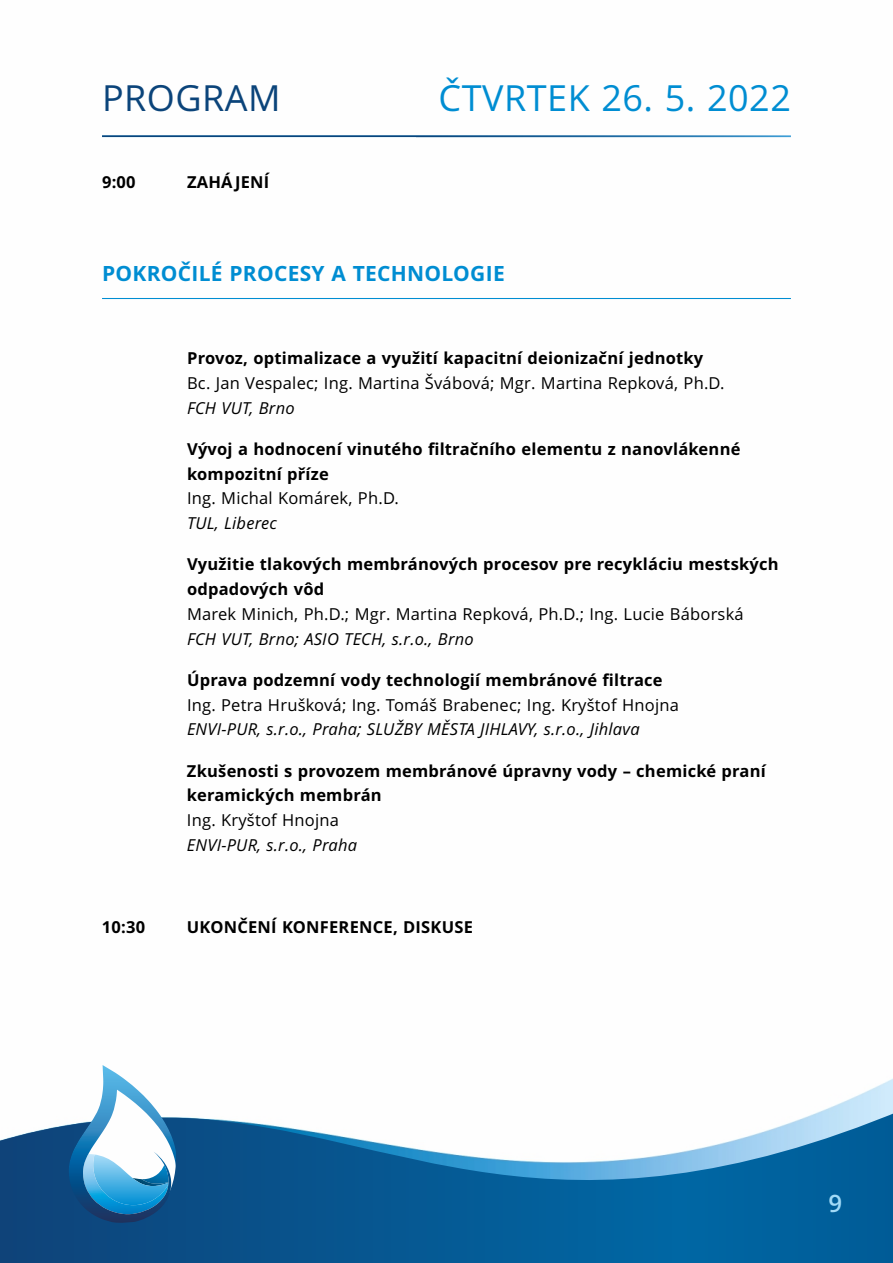
<style>
.page{position:relative;width:893px;height:1263px;background:#fff}
.page>*{position:absolute;margin:0;border:0;box-sizing:border-box;transform-origin:0 0}
.t1{font:36px "Open Sans";letter-spacing:.015em;color:#008dd2}
.t2{font:36px "Open Sans";letter-spacing:.015em;color:#0b447a}
.t3{font:600 24px "Open Sans";color:#a2daf7}
.t4{font:700 21px "Open Sans";letter-spacing:.015em;color:#008dd2}
.t5{font:700 16.5px/24.8px "Open Sans";letter-spacing:.015em;color:#000}
.t6{font:16.5px "Open Sans";letter-spacing:.015em;color:#000}
.t7{font:italic 16.5px "Open Sans";letter-spacing:.015em;color:#000}
</style>
<div class="page">
<svg style="left:0;top:1108px;width:893px;height:155px"></svg>
<img style="left:69px;top:1065px;width:107px;height:158px">
<hr style="left:102px;top:298px;width:689px;height:1px;background:#008dd2">
<hr style="left:102px;top:135px;width:689px;height:2px;background:#0b447a">
<h1 class="t2" style="left:102px;top:83px;width:180px">PROGRAM</h1>
<h1 class="t1" style="left:439px;top:83px;width:354px">ČTVRTEK 26. 5. 2022</h1>
<p class="t5" style="left:102px;top:171px;width:35px">9:00</p>
<p class="t5" style="left:187px;top:171px;width:84px">ZAHÁJENÍ</p>
<p class="t4" style="left:102px;top:265px;width:404px">POKROČILÉ PROCESY A TECHNOLOGIE</p>
<p class="t5" style="left:187px;top:347px;width:518px">Provoz, optimalizace a využití kapacitní deionizační jednotky</p>
<p class="t6" style="left:187px;top:376px;width:539px">Bc. Jan Vespalec; Ing. Martina Švábová; Mgr. Martina Repková, Ph.D.</p>
<p class="t7" style="left:187px;top:401px;width:109px">FCH VUT, Brno</p>
<p class="t5" style="left:187px;top:438px;width:555px">Vývoj a hodnocení vinutého filtračního elementu z nanovlákenné kompozitní příze</p>
<p class="t6" style="left:187px;top:492px;width:213px">Ing. Michal Komárek, Ph.D.</p>
<p class="t7" style="left:187px;top:516px;width:91px">TUL, Liberec</p>
<p class="t5" style="left:187px;top:554px;width:593px">Využitie tlakových membránových procesov pre recykláciu mestských odpadových vôd</p>
<p class="t6" style="left:187px;top:607px;width:558px">Marek Minich, Ph.D.; Mgr. Martina Repková, Ph.D.; Ing. Lucie Báborská</p>
<p class="t7" style="left:187px;top:632px;width:288px">FCH VUT, Brno; ASIO TECH, s.r.o., Brno</p>
<p class="t5" style="left:187px;top:669px;width:477px">Úprava podzemní vody technologií membránové filtrace</p>
<p class="t6" style="left:187px;top:698px;width:493px">Ing. Petra Hrušková; Ing. Tomáš Brabenec; Ing. Kryštof Hnojna</p>
<p class="t7" style="left:187px;top:723px;width:454px">ENVI-PUR, s.r.o., Praha; SLUŽBY MĚSTA JIHLAVY, s.r.o., Jihlava</p>
<p class="t5" style="left:187px;top:760px;width:580px">Zkušenosti s provozem membránové úpravny vody – chemické praní keramických membrán</p>
<p class="t6" style="left:187px;top:813px;width:154px">Ing. Kryštof Hnojna</p>
<p class="t7" style="left:187px;top:838px;width:172px">ENVI-PUR, s.r.o., Praha</p>
<p class="t5" style="left:102px;top:916px;width:45px">10:30</p>
<p class="t5" style="left:187px;top:916px;width:287px">UKONČENÍ KONFERENCE, DISKUSE</p>
<h2 class="t3" style="left:828px;top:1193px;width:15px">9</h2>
</div>
